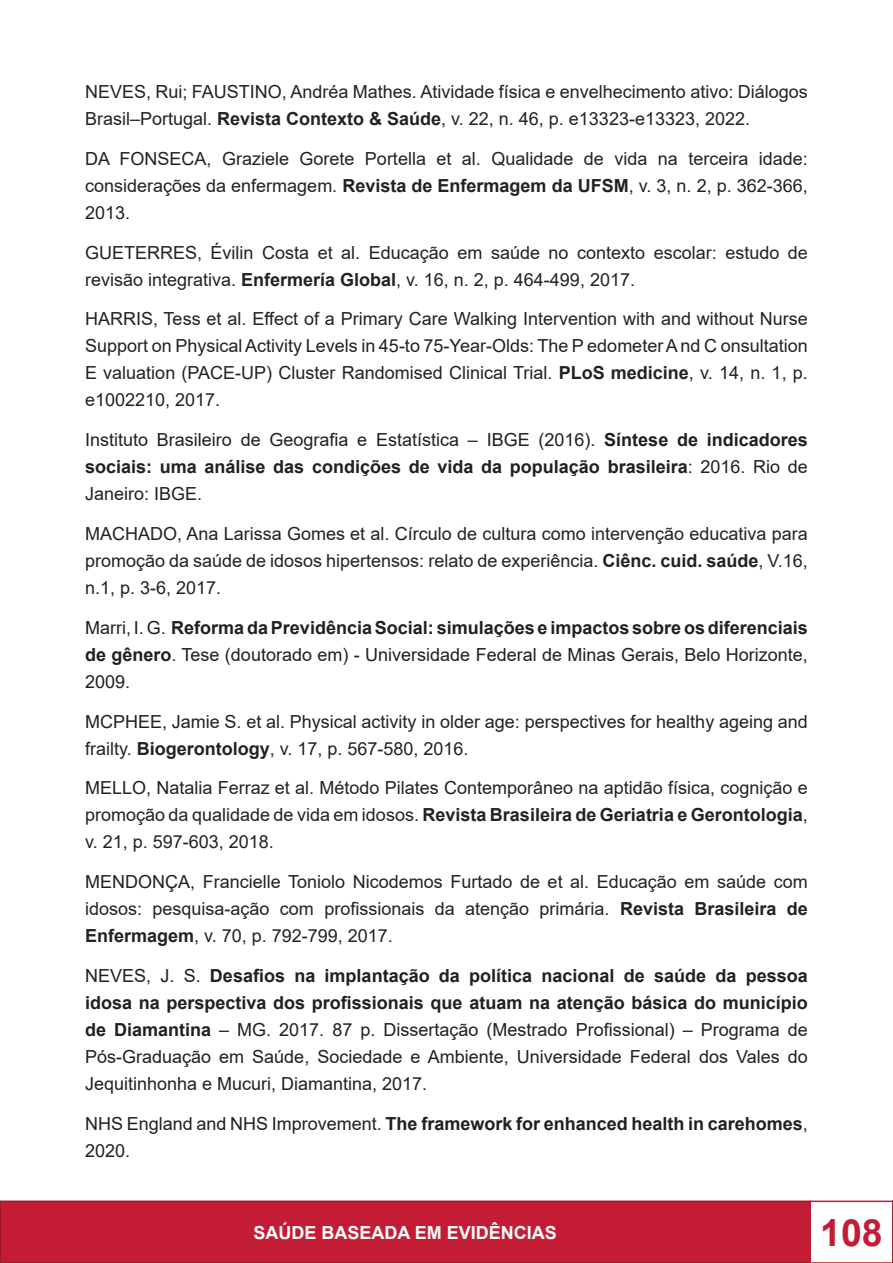
<style>
.page{position:relative;width:893px;height:1263px;background:#fff}
.page>*{position:absolute;margin:0;border:0;box-sizing:border-box;transform-origin:0 0}
.t1{font:700 37.5px "Arial";color:#c41c34}
.t2{font:18px/27px "Arial";color:#222;text-align:justify}
.t3{font:18px/27px "Arial";color:#231f20;text-align:justify}
.t4{font:700 18px/27px "Arial";color:#231f20}
.t5{font:700 18px "Arial";color:#fff}
.s1{font-weight:700}
.s2{font-weight:400}
</style>
<div class="page">
<div style="left:0;top:1201px;width:810px;height:62px;background:#c41c34"></div>
<div style="left:0;top:1200px;width:811px;height:63px;border:2px solid #901a2d"></div>
<div style="left:809px;top:1200px;width:84px;height:63px;border:2px solid #c41c34"></div>
<svg style="left:892px;top:1200px;width:1px;height:63px"></svg>
<p class="t2" style="left:85px;top:78px;width:724px">NEVES, Rui; FAUSTINO, Andréa Mathes. Atividade física e envelhecimento ativo: Diálogos<br>Brasil–Portugal. <span class="s1">Revista Contexto &amp; Saúde</span>, v. 22, n. 46, p. e13323-e13323, 2022.</p>
<p class="t2" style="left:85px;top:145px;width:724px">DA FONSECA, Graziele Gorete Portella et al. Qualidade de vida na terceira idade: considerações da enfermagem. <span class="s1">Revista de Enfermagem da UFSM</span>, v. 3, n. 2, p. 362-366, 2013.</p>
<p class="t2" style="left:85px;top:239px;width:724px">GUETERRES, Évilin Costa et al. Educação em saúde no contexto escolar: estudo de revisão integrativa. <span class="s1">Enfermería Global</span>, v. 16, n. 2, p. 464-499, 2017.</p>
<p class="t2" style="left:85px;top:305px;width:724px">HARRIS, Tess et al. Effect of a Primary Care Walking Intervention with and without Nurse Support on Physical Activity Levels in 45-to 75-Year-Olds: The P edometer A nd C onsultation E valuation (PACE-UP) Cluster Randomised Clinical Trial. <span class="s1">PLoS medicine</span>, v. 14, n. 1, p. e1002210, 2017.</p>
<p class="t3" style="left:85px;top:426px;width:724px">Instituto Brasileiro de Geografia e Estatística – IBGE (2016). <span class="s1">Síntese de indicadores sociais: uma análise das condições de vida da população brasileira</span>: 2016. Rio de Janeiro: IBGE.</p>
<p class="t2" style="left:85px;top:520px;width:724px">MACHADO, Ana Larissa Gomes et al. Círculo de cultura como intervenção educativa para promoção da saúde de idosos hipertensos: relato de experiência. <span class="s1">Ciênc. cuid. saúde</span>, V.16, n.1, p. 3-6, 2017.</p>
<p class="t3" style="left:85px;top:614px;width:724px">Marri, I. G. <span class="s1">Reforma da Previdência Social: simulações e impactos sobre os diferenciais de gênero</span>. Tese (doutorado em) - Universidade Federal de Minas Gerais, Belo Horizonte, 2009.</p>
<p class="t2" style="left:85px;top:708px;width:724px">MCPHEE, Jamie S. et al. Physical activity in older age: perspectives for healthy ageing and frailty. <span class="s1">Biogerontology</span>, v. 17, p. 567-580, 2016.</p>
<p class="t2" style="left:85px;top:774px;width:724px">MELLO, Natalia Ferraz et al. Método Pilates Contemporâneo na aptidão física, cognição e promoção da qualidade de vida em idosos. <span class="s1">Revista Brasileira de Geriatria e Gerontologia</span>, v. 21, p. 597-603, 2018.</p>
<p class="t2" style="left:85px;top:868px;width:724px">MENDONÇA, Francielle Toniolo Nicodemos Furtado de et al. Educação em saúde com idosos: pesquisa-ação com profissionais da atenção primária. <span class="s1">Revista Brasileira de Enfermagem</span>, v. 70, p. 792-799, 2017.</p>
<p class="t3" style="left:85px;top:962px;width:724px">NEVES, J. S. <span class="s1">Desafios na implantação da política nacional de saúde da pessoa idosa na perspectiva dos profissionais que atuam na atenção básica do município de Diamantina</span> – MG. 2017. 87 p. Dissertação (Mestrado Profissional) – Programa de Pós-Graduação em Saúde, Sociedade e Ambiente, Universidade Federal dos Vales do Jequitinhonha e Mucuri, Diamantina, 2017.</p>
<p class="t4" style="left:85px;top:1110px;width:724px"><span class="s2">NHS England and NHS Improvement.</span> The framework for enhanced health in carehomes<span class="s2">,<br>2020.</span></p>
<p class="t5" style="left:253px;top:1220px;width:305px">SAÚDE BASEADA EM EVIDÊNCIAS</p>
<h1 class="t1" style="left:820px;top:1206px;width:64px">108</h1>
</div>
